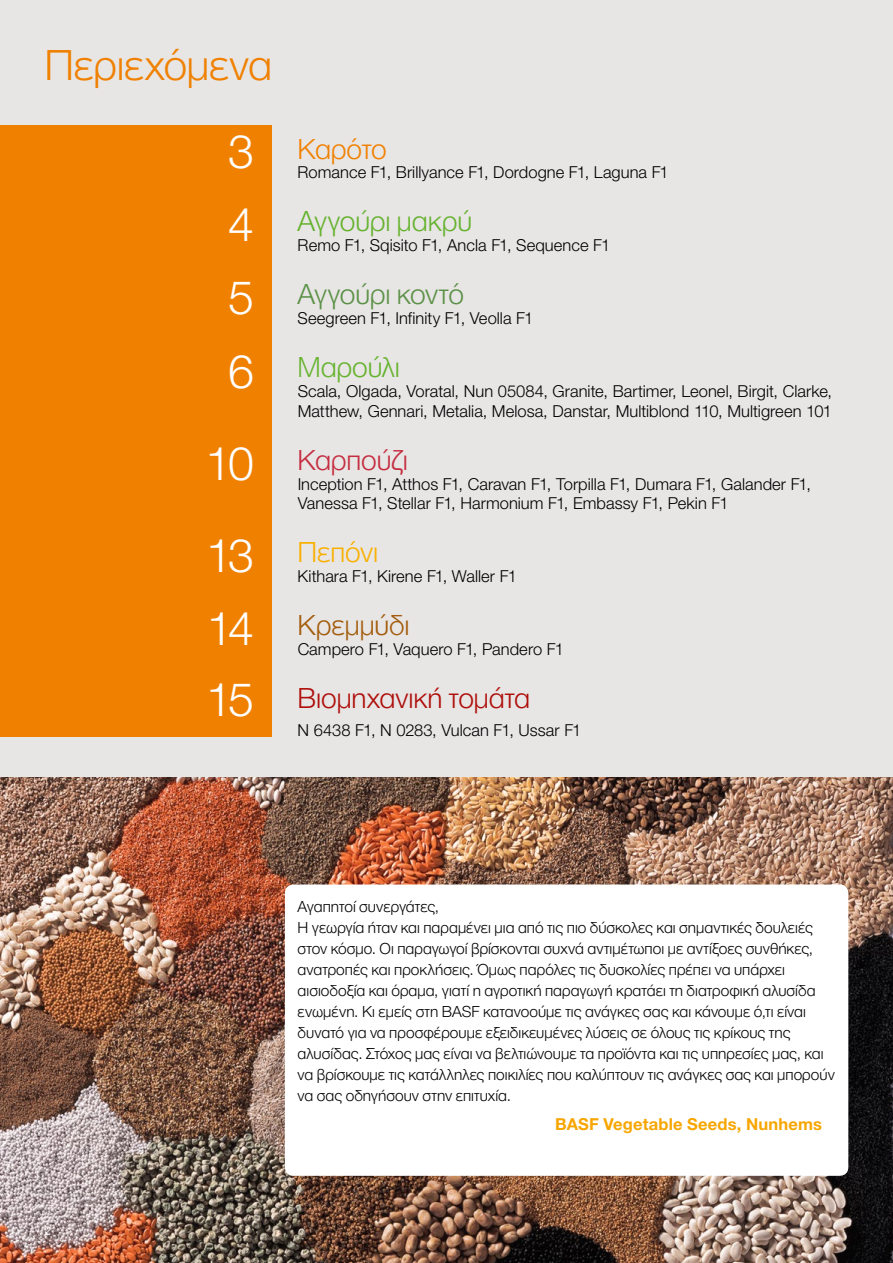
<style>
.page{position:relative;width:893px;height:1263px;background:#e8e5e5}
.page>*{position:absolute;margin:0;border:0;box-sizing:border-box;transform-origin:0 0}
.t1{font:300 46.5px/73.1px "Helvetica Neue LT Pro";letter-spacing:-.08em;color:#fff;text-align:justify}
.t2{font:300 45px "Helvetica Neue Greek";letter-spacing:-.005em;color:#f08100}
.t3{font:300 30px "Helvetica Neue Greek";letter-spacing:-.005em;color:#65b32e}
.t4{font:300 30px "Helvetica Neue Greek";letter-spacing:-.005em;color:#ae0f0a}
.t5{font:300 30px "Helvetica Neue Greek";letter-spacing:-.01em;color:#5b9146}
.t6{font:300 30px "Helvetica Neue Greek";letter-spacing:-.005em;color:#c42e40}
.t7{font:300 30px "Helvetica Neue Greek";letter-spacing:-.005em;color:#a35d0c}
.t8{font:300 30px "Helvetica Neue Greek";letter-spacing:-.015em;color:#f08100}
.t9{font:300 30px "Helvetica Neue Greek";letter-spacing:-.005em;color:#f9b000}
.t10{font:300 16.5px/21px "Helvetica Neue Greek";color:#000}
.t11{font:300 16.5px/19.8px "Helvetica Neue LT Pro";color:#000}
.t12{font:700 16.5px "Helvetica Neue LT Pro";letter-spacing:.01em;color:#f7a600}
.t13{font:300 12px "Helvetica Neue LT Pro";color:#fff}
</style>
<div class="page">
<div style="left:0;top:125px;width:271px;height:611px;background:#f08100"></div>
<img style="left:0;top:777px;width:893px;height:486px">
<div style="left:285px;top:884px;width:563px;height:292px;background:#fff;border-radius:9px"></div>
<h2 class="t2" style="left:45px;top:41px;width:229px">Περιεχόμενα</h2>
<h1 class="t1" style="left:228px;top:114px;width:27px">3<br>4<br>5<br>6</h1>
<h1 class="t1" style="left:206px;top:416px;width:50px;line-height:92.2px">10<br>13</h1>
<h1 class="t1" style="left:207px;top:591px;width:49px">14</h1>
<h1 class="t1" style="left:206px;top:662px;width:49px">15</h1>
<h3 class="t8" style="left:298px;top:133px;width:91px">Καρότο</h3>
<p class="t11" style="left:298px;top:162px;width:373px">Romance F1, Brillyance F1, Dordogne F1, Laguna F1</p>
<h3 class="t3" style="left:298px;top:205px;width:176px">Αγγούρι μακρύ</h3>
<p class="t11" style="left:298px;top:235px;width:314px">Remo F1, Sqisito F1, Ancla F1, Sequence F1</p>
<h3 class="t5" style="left:298px;top:278px;width:168px">Αγγούρι κοντό</h3>
<p class="t11" style="left:298px;top:308px;width:237px">Seegreen F1, Infinity F1, Veolla F1</p>
<h3 class="t3" style="left:298px;top:351px;width:104px">Μαρούλι</h3>
<p class="t11" style="left:298px;top:381px;width:536px">Scala, Olgada, Voratal, Nun 05084, Granite, Bartimer, Leonel, Birgit, Clarke,<br>Matthew, Gennari, Metalia, Melosa, Danstar, Multiblond 110, Multigreen 101</p>
<h3 class="t6" style="left:298px;top:444px;width:112px">Καρπούζι</h3>
<p class="t11" style="left:298px;top:473px;width:515px">Inception F1, Atthos F1, Caravan F1, Torpilla F1, Dumara F1, Galander F1,<br>Vanessa F1, Stellar F1, Harmonium F1, Embassy F1, Pekin F1</p>
<h3 class="t9" style="left:298px;top:536px;width:82px">Πεπόνι</h3>
<p class="t11" style="left:298px;top:566px;width:221px">Kithara F1, Kirene F1, Waller F1</p>
<h3 class="t7" style="left:298px;top:609px;width:113px">Kρεμμύδι</h3>
<p class="t11" style="left:298px;top:639px;width:268px">Campero F1, Vaquero F1, Pandero F1</p>
<h3 class="t4" style="left:298px;top:682px;width:234px">Βιομηχανική τομάτα</h3>
<p class="t11" style="left:298px;top:720px;width:285px">N 6438 F1, N 0283, Vulcan F1, Ussar F1</p>
<p class="t13" style="left:45px;top:1224px;width:8px">2</p>
<p class="t10" style="left:298px;top:896px;width:539px">Aγαπητοί συνεργάτες,<br>Η γεωργία ήταν και παραμένει μια από τις πιο δύσκολες και σημαντικές δουλειές στον κόσμο. Οι παραγωγοί βρίσκονται συχνά αντιμέτωποι με αντίξοες συνθήκες, ανατροπές και προκλήσεις. Όμως παρόλες τις δυσκολίες πρέπει να υπάρχει αισιοδοξία και όραμα, γιατί η αγροτική παραγωγή κρατάει τη διατροφική αλυσίδα ενωμένη. Κι εμείς στη BASF κατανοούμε τις ανάγκες σας και κάνουμε ό,τι είναι δυνατό για να προσφέρουμε εξειδικευμένες λύσεις σε όλους τις κρίκους της αλυσίδας. Στόχος μας είναι να βελτιώνουμε τα προϊόντα και τις υπηρεσίες μας, και να βρίσκουμε τις κατάλληλες ποικιλίες που καλύπτουν τις ανάγκες σας και μπορούν να σας οδηγήσουν στην επιτυχία.</p>
<p class="t12" style="left:555px;top:1114px;width:268px">BASF Vegetable Seeds, Nunhems</p>
</div>
